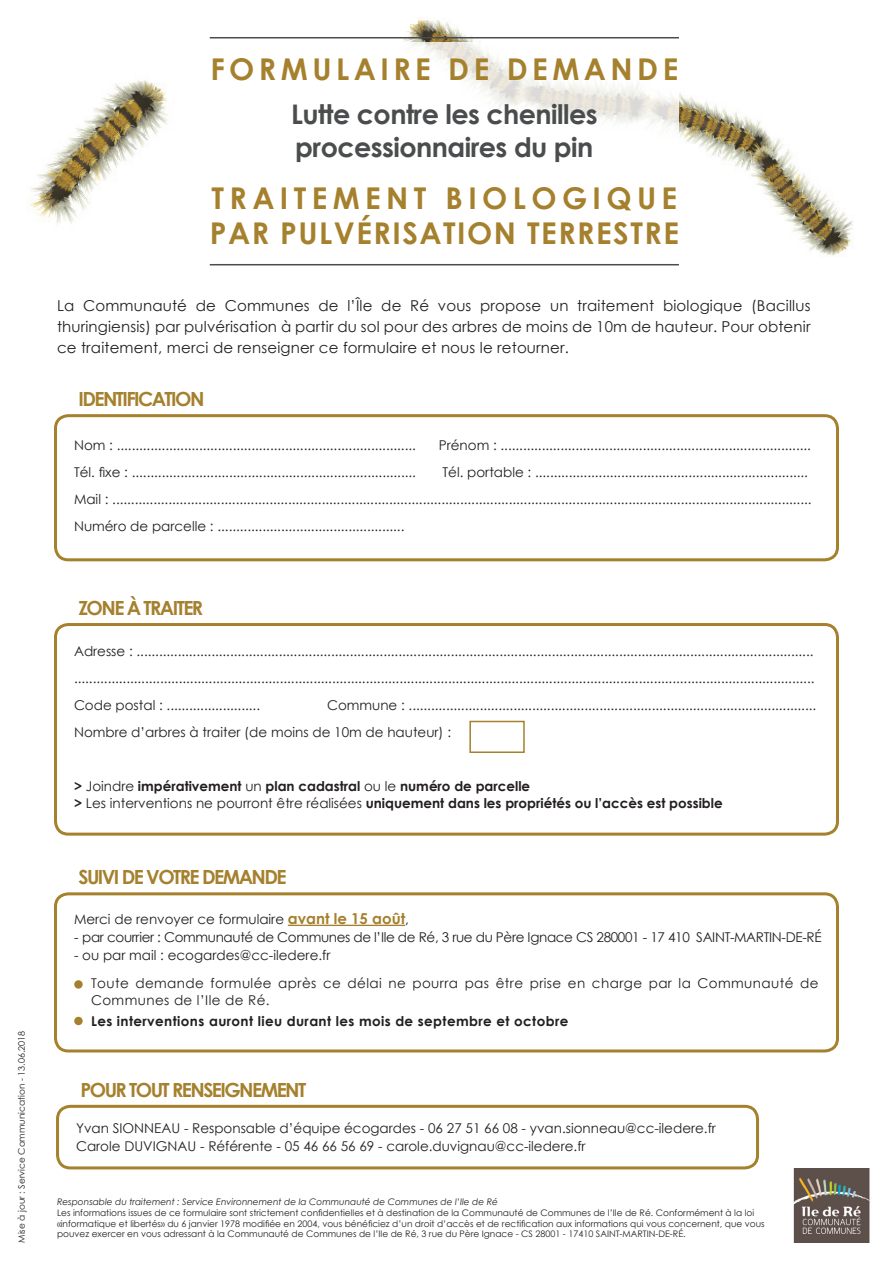
<style>
.page{position:relative;width:893px;height:1263px;background:#fff}
.page>*{position:absolute;margin:0;border:0;box-sizing:border-box;transform-origin:0 0}
.t1{font:700 30px/34.5px "Century Gothic";letter-spacing:.05em;color:#a5802d}
.t2{font:700 30px "Century Gothic";letter-spacing:.15em;color:#a5802d}
.t3{font:700 27px/33px "Century Gothic";letter-spacing:-.02em;color:#4b4c4d}
.t4{font:700 19.5px "Century Gothic";letter-spacing:-.08em;color:#a5802d}
.t5{font:15px/21px "Century Gothic";letter-spacing:.01em;color:#231f20;text-align:justify}
.t6{font:13.5px/27px "Century Gothic";color:#231f20}
.t7{font:700 13.5px/16.5px "Century Gothic";color:#231f20}
.t8{font:13.5px/28.5px "Century Gothic";letter-spacing:.03em;color:#231f20}
.t9{font:13.5px "Century Gothic";letter-spacing:-.025em;color:#231f20}
.t10{font:700 13.5px "Century Gothic";letter-spacing:.03em;color:#231f20}
.t11{font:9px/10.8px "Century Gothic";color:#231f20}
.t12{font:italic 9px "Century Gothic";color:#231f20}
.s1{font-weight:400}
.s2{font-weight:700;font-size:15px;color:#a5802d}
</style>
<div class="page">
<img style="left:403px;top:20px;width:451px;height:246px">
<img style="left:793px;top:1168px;width:77px;height:75px">
<hr style="left:210px;top:264px;width:469px;height:1px;background:#4b4c4d">
<hr style="left:210px;top:37px;width:469px;height:1px;background:#4b4c4d">
<div style="left:54px;top:414px;width:785px;height:147px;border:3px solid #a5802d;border-radius:13px"></div>
<div style="left:54px;top:623px;width:785px;height:213px;border:3px solid #a5802d;border-radius:13px"></div>
<div style="left:210px;top:42px;width:469px;height:174px;background:#fff"></div>
<img style="left:30px;top:80px;width:138px;height:145px">
<div style="left:56px;top:1105px;width:703px;height:64px;border:3px solid #a5802d;border-radius:13px"></div>
<hr style="left:288px;top:925px;width:117px;height:1px;background:#a5802d">
<div style="left:54px;top:892px;width:785px;height:160px;border:3px solid #a5802d;border-radius:13px"></div>
<div style="left:74px;top:980px;width:9px;height:9px;background:#a5802d;border-radius:50%"></div>
<div style="left:74px;top:1017px;width:9px;height:8px;background:#a5802d;border-radius:50%"></div>
<div style="left:469px;top:721px;width:56px;height:32px;border:2px solid #a5802d"></div>
<p class="t11" style="left:16px;top:1243px;width:213px;rotate:-90deg">Mise à jour : Service Communication - 13.06.2018</p>
<h1 class="t2" style="left:210px;top:47px;width:469px">FORMULAIRE DE DEMANDE</h1>
<h2 class="t3" style="left:291px;top:96px;width:308px">Lutte contre les chenilles processionnaires du pin</h2>
<h1 class="t1" style="left:210px;top:180px;width:471px">TRAITEMENT BIOLOGIQUE<br>PAR PULVÉRISATION TERRESTRE</h1>
<p class="t5" style="left:57px;top:295px;width:755px">La Communauté de Communes de l’Île de Ré vous propose un traitement biologique (Bacillus thuringiensis) par pulvérisation à partir du sol pour des arbres de moins de 10m de hauteur. Pour obtenir ce traitement, merci de renseigner ce formulaire et nous le retourner.</p>
<h3 class="t4" style="left:78px;top:384px;width:127px">IDENTIFICATION</h3>
<p class="t6" style="left:74px;top:432px;width:343px">Nom : ................................................................................</p>
<p class="t6" style="left:439px;top:432px;width:374px">Prénom : ...................................................................................</p>
<p class="t6" style="left:74px;top:459px;width:343px">Tél. fixe : ............................................................................</p>
<p class="t6" style="left:74px;top:459px;width:739px;text-indent:368px">Tél. portable : .........................................................................<br>Mail : ...........................................................................................................................................................................................<br>Numéro de parcelle : ..................................................</p>
<h3 class="t4" style="left:78px;top:593px;width:126px">ZONE À TRAITER</h3>
<p class="t6" style="left:74px;top:637px;width:742px;text-align:justify">Adresse : ..................................................................................................................................................................................... ......................................................................................................................................................................................................<br>Code postal : .........................</p>
<p class="t6" style="left:74px;top:691px;width:744px;text-indent:253px">Commune : .............................................................................................................<br>Nombre d’arbres à traiter (de moins de 10m de hauteur) :</p>
<p class="t7" style="left:74px;top:777px;width:650px">&gt; <span class="s1">Joindre</span> impérativement <span class="s1">un</span> plan cadastral <span class="s1">ou le</span> numéro de parcelle<br>&gt; <span class="s1">Les interventions ne pourront être réalisées</span> uniquement dans les propriétés ou l’accès est possible</p>
<h3 class="t4" style="left:78px;top:862px;width:210px">SUIVI DE VOTRE DEMANDE</h3>
<p class="t6" style="left:74px;top:905px;width:336px">Merci de renvoyer ce formulaire <span class="s2">avant le 15 août</span>,</p>
<p class="t9" style="left:74px;top:928px;width:749px">- par courrier : Communauté de Communes de l’Ile de Ré, 3 rue du Père Ignace CS 280001 - 17 410 SAINT-MARTIN-DE-RÉ</p>
<p class="t8" style="left:91px;top:941px;width:729px;text-indent:-17px">- ou par mail : ecogardes@cc-iledere.fr<br>Toute demande formulée après ce délai ne pourra pas être prise en charge par la Communauté de</p>
<p class="t8" style="left:91px;top:986px;width:180px">Communes de l’Ile de Ré.</p>
<p class="t10" style="left:91px;top:1011px;width:479px">Les interventions auront lieu durant les mois de septembre et octobre</p>
<h3 class="t4" style="left:80px;top:1074px;width:227px">POUR TOUT RENSEIGNEMENT</h3>
<p class="t6" style="left:76px;top:1119px;width:641px;line-height:18px">Yvan SIONNEAU - Responsable d’équipe écogardes - 06 27 51 66 08 - yvan.sionneau@cc-iledere.fr<br>Carole DUVIGNAU - Référente - 05 46 66 56 69 - carole.duvignau@cc-iledere.fr</p>
<p class="t12" style="left:57px;top:1195px;width:443px">Responsable du traitement : Service Environnement de la Communauté de Communes de l’Ile de Ré</p>
<p class="t11" style="left:57px;top:1207px;width:709px">Les informations issues de ce formulaire sont strictement confidentielles et à destination de la Communauté de Communes de l’Ile de Ré. Conformément à la loi «informatique et libertés» du 6 janvier 1978 modifiée en 2004, vous bénéficiez d’un droit d’accès et de rectification aux informations qui vous concernent, que vous pouvez exercer en vous adressant à la Communauté de Communes de l’Ile de Ré, 3 rue du Père Ignace - CS 28001 - 17410 SAINT-MARTIN-DE-RÉ.</p>
</div>
